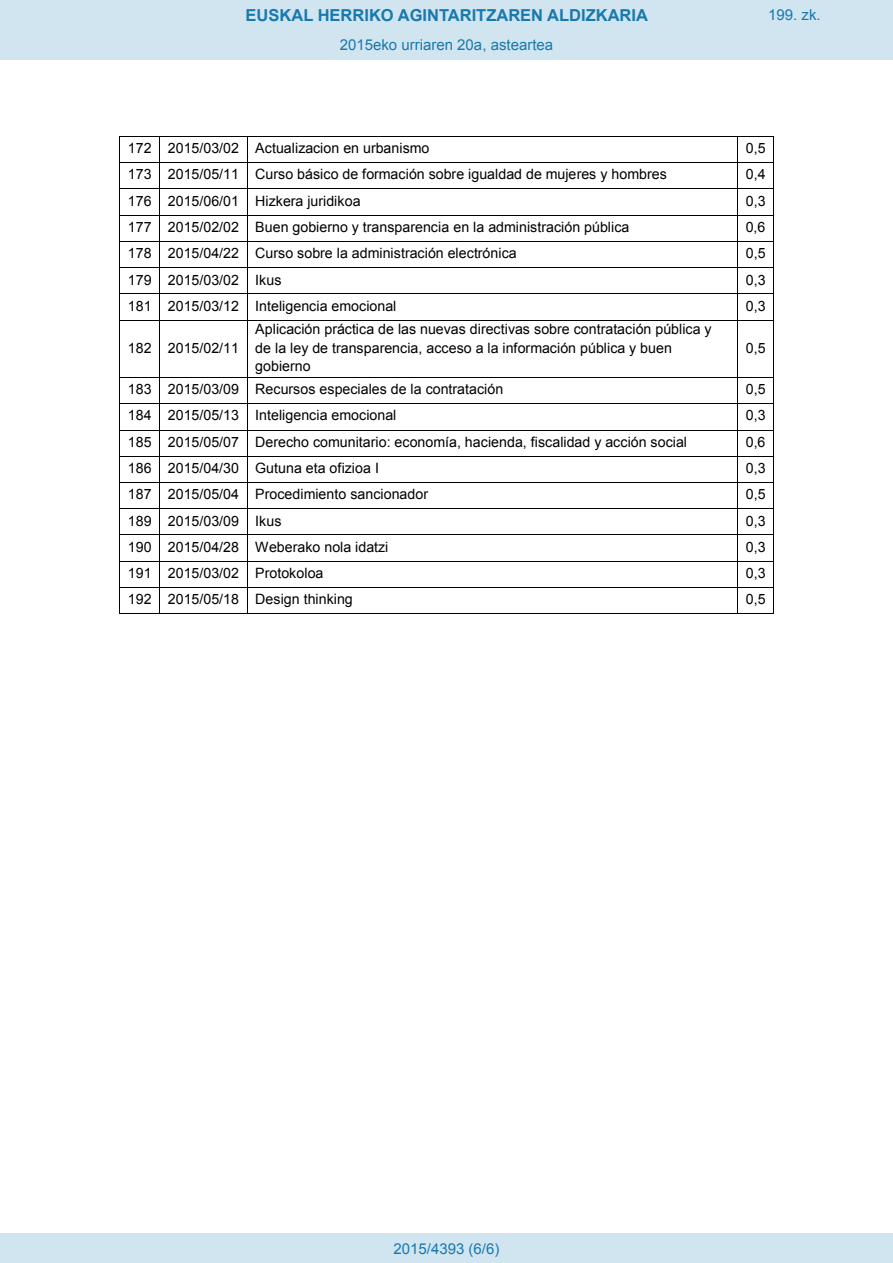
<style>
.page{position:relative;width:893px;height:1263px;background:#fff}
.page>*{position:absolute;margin:0;border:0;box-sizing:border-box;transform-origin:0 0}
.t1{font:700 16.5px "Arial";color:#1879ad}
.Paginacion_Centro{font:15px "Arial";color:#1879ad}
.t2{font:14.25px/18.8px "Arial";color:#000}
</style>
<div class="page">
<hr style="left:120px;top:136px;width:40px;height:1px;background:#000">
<hr style="left:160px;top:136px;width:87px;height:1px;background:#000">
<hr style="left:248px;top:136px;width:489px;height:1px;background:#000">
<hr style="left:738px;top:136px;width:35px;height:1px;background:#000">
<hr style="left:120px;top:162px;width:40px;height:1px;background:#000">
<hr style="left:160px;top:162px;width:87px;height:1px;background:#000">
<hr style="left:248px;top:162px;width:489px;height:1px;background:#000">
<hr style="left:738px;top:162px;width:35px;height:1px;background:#000">
<hr style="left:120px;top:188px;width:40px;height:1px;background:#000">
<hr style="left:160px;top:188px;width:87px;height:1px;background:#000">
<hr style="left:248px;top:188px;width:489px;height:1px;background:#000">
<hr style="left:738px;top:188px;width:35px;height:1px;background:#000">
<hr style="left:120px;top:215px;width:40px;height:1px;background:#000">
<hr style="left:160px;top:215px;width:87px;height:1px;background:#000">
<hr style="left:248px;top:215px;width:489px;height:1px;background:#000">
<hr style="left:738px;top:215px;width:35px;height:1px;background:#000">
<hr style="left:120px;top:241px;width:40px;height:1px;background:#000">
<hr style="left:160px;top:241px;width:87px;height:1px;background:#000">
<hr style="left:248px;top:241px;width:489px;height:1px;background:#000">
<hr style="left:738px;top:241px;width:35px;height:1px;background:#000">
<hr style="left:120px;top:267px;width:40px;height:1px;background:#000">
<hr style="left:160px;top:267px;width:87px;height:1px;background:#000">
<hr style="left:248px;top:267px;width:489px;height:1px;background:#000">
<hr style="left:738px;top:267px;width:35px;height:1px;background:#000">
<hr style="left:120px;top:294px;width:40px;height:1px;background:#000">
<hr style="left:160px;top:294px;width:87px;height:1px;background:#000">
<hr style="left:248px;top:294px;width:489px;height:1px;background:#000">
<hr style="left:738px;top:294px;width:35px;height:1px;background:#000">
<svg style="left:119px;top:136px;width:1px;height:185px"></svg>
<hr style="left:120px;top:320px;width:40px;height:1px;background:#000">
<hr style="left:160px;top:320px;width:87px;height:1px;background:#000">
<svg style="left:247px;top:136px;width:1px;height:185px"></svg>
<hr style="left:248px;top:320px;width:489px;height:1px;background:#000">
<svg style="left:737px;top:136px;width:1px;height:185px"></svg>
<hr style="left:738px;top:320px;width:35px;height:1px;background:#000">
<svg style="left:773px;top:136px;width:1px;height:185px"></svg>
<hr style="left:119px;top:321px;width:1px;height:56px;background:#000">
<hr style="left:160px;top:321px;width:1px;height:56px;background:#000">
<hr style="left:247px;top:321px;width:1px;height:56px;background:#000">
<hr style="left:737px;top:321px;width:1px;height:56px;background:#000">
<hr style="left:773px;top:321px;width:1px;height:56px;background:#000">
<hr style="left:120px;top:377px;width:40px;height:1px;background:#000">
<hr style="left:160px;top:377px;width:87px;height:1px;background:#000">
<hr style="left:248px;top:377px;width:489px;height:1px;background:#000">
<hr style="left:738px;top:377px;width:35px;height:1px;background:#000">
<hr style="left:120px;top:403px;width:40px;height:1px;background:#000">
<hr style="left:160px;top:403px;width:87px;height:1px;background:#000">
<hr style="left:248px;top:403px;width:489px;height:1px;background:#000">
<hr style="left:738px;top:403px;width:35px;height:1px;background:#000">
<hr style="left:120px;top:430px;width:40px;height:1px;background:#000">
<hr style="left:160px;top:430px;width:87px;height:1px;background:#000">
<hr style="left:248px;top:430px;width:489px;height:1px;background:#000">
<hr style="left:738px;top:430px;width:35px;height:1px;background:#000">
<hr style="left:120px;top:456px;width:40px;height:1px;background:#000">
<hr style="left:160px;top:456px;width:87px;height:1px;background:#000">
<hr style="left:248px;top:456px;width:489px;height:1px;background:#000">
<hr style="left:738px;top:456px;width:35px;height:1px;background:#000">
<hr style="left:120px;top:482px;width:40px;height:1px;background:#000">
<hr style="left:160px;top:482px;width:87px;height:1px;background:#000">
<hr style="left:248px;top:482px;width:489px;height:1px;background:#000">
<hr style="left:738px;top:482px;width:35px;height:1px;background:#000">
<hr style="left:120px;top:508px;width:40px;height:1px;background:#000">
<hr style="left:160px;top:508px;width:87px;height:1px;background:#000">
<hr style="left:248px;top:508px;width:489px;height:1px;background:#000">
<hr style="left:738px;top:508px;width:35px;height:1px;background:#000">
<hr style="left:120px;top:535px;width:40px;height:1px;background:#000">
<hr style="left:160px;top:535px;width:87px;height:1px;background:#000">
<hr style="left:248px;top:535px;width:489px;height:1px;background:#000">
<hr style="left:738px;top:535px;width:35px;height:1px;background:#000">
<hr style="left:120px;top:561px;width:40px;height:1px;background:#000">
<hr style="left:160px;top:561px;width:87px;height:1px;background:#000">
<hr style="left:248px;top:561px;width:489px;height:1px;background:#000">
<hr style="left:738px;top:561px;width:35px;height:1px;background:#000">
<hr style="left:120px;top:587px;width:40px;height:1px;background:#000">
<hr style="left:160px;top:587px;width:87px;height:1px;background:#000">
<hr style="left:248px;top:587px;width:489px;height:1px;background:#000">
<hr style="left:738px;top:587px;width:35px;height:1px;background:#000">
<svg style="left:119px;top:377px;width:1px;height:237px"></svg>
<hr style="left:120px;top:613px;width:40px;height:1px;background:#000">
<hr style="left:160px;top:613px;width:87px;height:1px;background:#000">
<svg style="left:247px;top:377px;width:1px;height:237px"></svg>
<hr style="left:248px;top:613px;width:489px;height:1px;background:#000">
<svg style="left:737px;top:377px;width:1px;height:237px"></svg>
<hr style="left:738px;top:613px;width:35px;height:1px;background:#000">
<svg style="left:773px;top:377px;width:1px;height:237px"></svg>
<div style="left:0;top:0;width:893px;height:60px;background:#d0e5f0"></div>
<div style="left:0;top:1233px;width:893px;height:30px;background:#d0e5f0"></div>
<p class="t1" style="left:246px;top:4px;width:404px">EUSKAL HERRIKO AGINTARITZAREN ALDIZKARIA</p>
<p class="Paginacion_Centro" style="left:768px;top:5px;width:54px">199. zk.</p>
<p class="Paginacion_Centro" style="left:340px;top:35px;width:215px">2015eko urriaren 20a, asteartea</p>
<p class="t2" style="left:128px;top:139px;width:303px">172 2015/03/02 Actualizacion en urbanismo</p>
<p class="t2" style="left:746px;top:139px;width:21px">0,5</p>
<p class="t2" style="left:128px;top:165px;width:540px">173 2015/05/11 Curso básico de formación sobre igualdad de mujeres y hombres</p>
<p class="t2" style="left:746px;top:165px;width:21px">0,4</p>
<p class="t2" style="left:128px;top:191px;width:234px">176 2015/06/01 Hizkera juridikoa</p>
<p class="t2" style="left:746px;top:191px;width:21px">0,3</p>
<p class="t2" style="left:128px;top:218px;width:503px">177 2015/02/02 Buen gobierno y transparencia en la administración pública</p>
<p class="t2" style="left:746px;top:218px;width:21px">0,6</p>
<p class="t2" style="left:128px;top:244px;width:390px">178 2015/04/22 Curso sobre la administración electrónica</p>
<p class="t2" style="left:746px;top:244px;width:21px">0,5</p>
<p class="t2" style="left:128px;top:270px;width:155px">179 2015/03/02 Ikus</p>
<p class="t2" style="left:746px;top:270px;width:21px">0,3</p>
<p class="t2" style="left:128px;top:296px;width:270px">181 2015/03/12 Inteligencia emocional</p>
<p class="t2" style="left:746px;top:296px;width:21px">0,3</p>
<p class="t2" style="left:128px;top:338px;width:113px">182 2015/02/11</p>
<p class="t2" style="left:255px;top:319px;width:458px">Aplicación práctica de las nuevas directivas sobre contratación pública y de la ley de transparencia, acceso a la información pública y buen gobierno</p>
<p class="t2" style="left:746px;top:338px;width:21px">0,5</p>
<p class="t2" style="left:128px;top:380px;width:377px">183 2015/03/09 Recursos especiales de la contratación</p>
<p class="t2" style="left:746px;top:380px;width:21px">0,5</p>
<p class="t2" style="left:128px;top:406px;width:270px">184 2015/05/13 Inteligencia emocional</p>
<p class="t2" style="left:746px;top:406px;width:21px">0,3</p>
<p class="t2" style="left:128px;top:432px;width:561px">185 2015/05/07 Derecho comunitario: economía, hacienda, fiscalidad y acción social</p>
<p class="t2" style="left:746px;top:432px;width:21px">0,6</p>
<p class="t2" style="left:128px;top:459px;width:253px">186 2015/04/30 Gutuna eta ofizioa I</p>
<p class="t2" style="left:746px;top:459px;width:21px">0,3</p>
<p class="t2" style="left:128px;top:485px;width:302px">187 2015/05/04 Procedimiento sancionador</p>
<p class="t2" style="left:746px;top:485px;width:21px">0,5</p>
<p class="t2" style="left:128px;top:511px;width:155px">189 2015/03/09 Ikus</p>
<p class="t2" style="left:746px;top:511px;width:21px">0,3</p>
<p class="t2" style="left:128px;top:538px;width:262px">190 2015/04/28 Weberako nola idatzi</p>
<p class="t2" style="left:746px;top:538px;width:21px">0,3</p>
<p class="t2" style="left:128px;top:564px;width:197px">191 2015/03/02 Protokoloa</p>
<p class="t2" style="left:746px;top:564px;width:21px">0,3</p>
<p class="t2" style="left:128px;top:590px;width:226px">192 2015/05/18 Design thinking</p>
<p class="t2" style="left:746px;top:590px;width:21px">0,5</p>
<p class="Paginacion_Centro" style="left:393px;top:1238px;width:107px">2015/4393 (6/6)</p>
</div>
